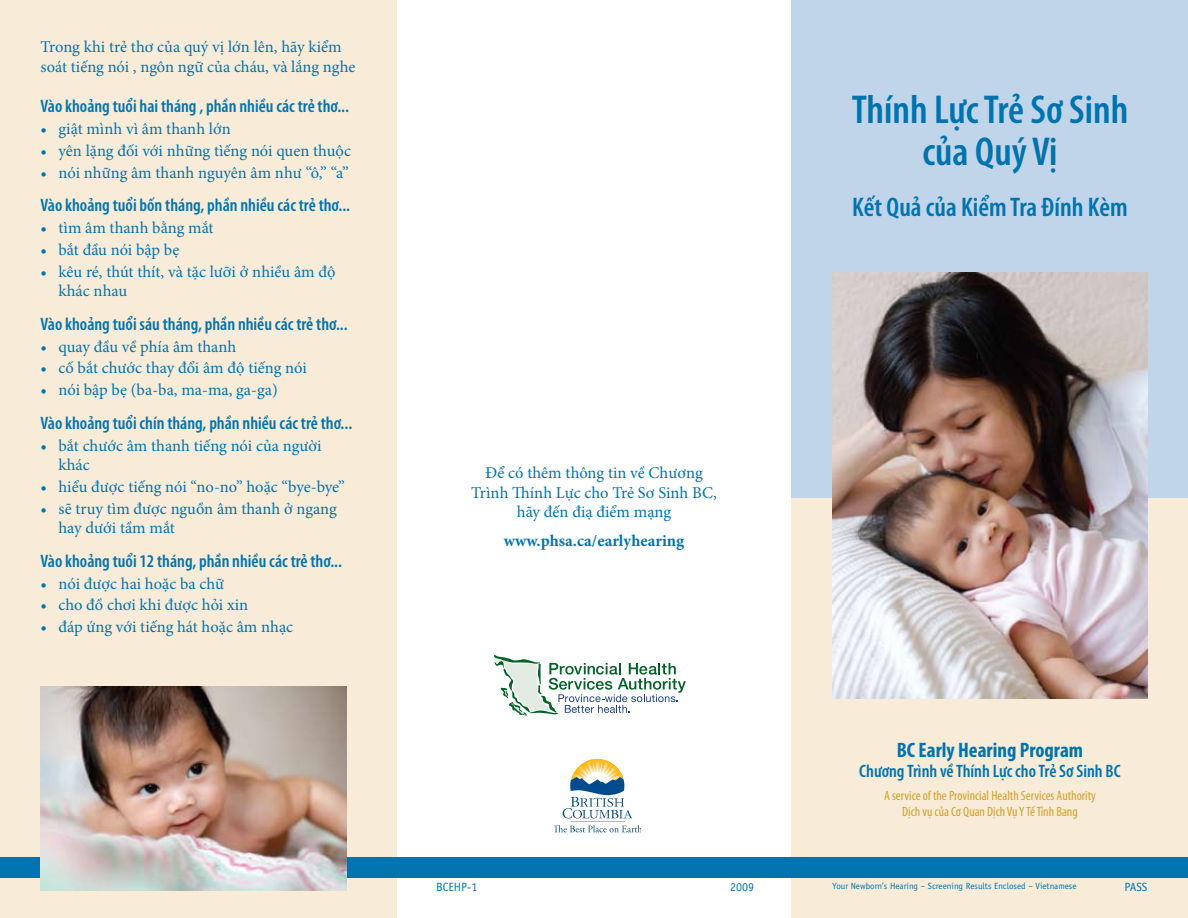
<style>
.page{position:relative;width:1188px;height:918px;background:#fff}
.page>*{position:absolute;margin:0;border:0;box-sizing:border-box;transform-origin:0 0}
.t1{font:600 condensed 40.5px/42px "Myriad Pro";color:#0173ae;text-align:center}
.t2{font:600 condensed 27px "Myriad Pro";color:#0173ae}
.t3{font:700 condensed 21px "Myriad Pro";color:#0173ae}
.t4{font:600 condensed 18px "Myriad Pro";color:#0173ae}
.t5{font:16.5px/19.5px "Minion Pro";color:#0173ae}
.t6{font:700 16.5px "Minion Pro";color:#0173ae}
.t7{font:condensed 13.5px/15.8px "Myriad Pro";color:#d4a029;text-align:center}
.t8{font:12px "Officina Sans";color:#0173ae}
.t9{font:9px "Officina Sans";color:#0173ae}
</style>
<div class="page">
<div style="left:792px;top:420px;width:396px;height:498px;background:#f8ecd8"></div>
<div style="left:792px;top:0;width:396px;height:498px;background:#c0d5e9"></div>
<div style="left:0;top:0;width:396px;height:918px;background:#f8ecd8"></div>
<div style="left:0;top:857px;width:1188px;height:21px;background:#0173ae"></div>
<img style="left:40px;top:687px;width:306px;height:203px">
<svg style="left:494px;top:655px;width:192px;height:61px"></svg>
<hr style="left:571px;top:822px;width:53px;height:1px;background:#fdb813">
<svg style="left:563px;top:759px;width:69px;height:60px"></svg>
<svg style="left:554px;top:825px;width:87px;height:7px"></svg>
<img style="left:832px;top:273px;width:316px;height:426px">
<p class="t5" style="left:40px;top:38px;width:316px">Trong khi trẻ thơ của quý vị lớn lên, hãy kiểm soát tiếng nói , ngôn ngữ của cháu, và lắng nghe</p>
<p class="t4" style="left:40px;top:95px;width:310px">Vào khoảng tuổi hai tháng , phần nhiều các trẻ thơ...</p>
<p class="t5" style="left:40px;top:119px;width:192px">• giật mình vì âm thanh lớn</p>
<p class="t5" style="left:40px;top:141px;width:312px">• yên lặng đối với những tìếng nói quen thuộc</p>
<p class="t5" style="left:40px;top:163px;width:310px">• nói những âm thanh nguyên âm như “ô,” “a”</p>
<p class="t4" style="left:40px;top:194px;width:311px">Vào khoảng tuổi bốn tháng, phần nhiều các trẻ thơ...</p>
<p class="t5" style="left:40px;top:218px;width:175px">• tìm âm thanh bằng mắt</p>
<p class="t5" style="left:40px;top:240px;width:140px">• bắt đầu nói bập bẹ</p>
<p class="t5" style="left:59px;top:262px;width:279px;text-indent:-18px">• kêu ré, thút thít, và tặc lưỡi ở nhiều âm độ khác nhau</p>
<p class="t4" style="left:40px;top:313px;width:309px">Vào khoảng tuổi sáu tháng, phần nhiều các trẻ thơ...</p>
<p class="t5" style="left:40px;top:337px;width:197px">• quay đầu về phía âm thanh</p>
<p class="t5" style="left:40px;top:359px;width:268px">• cố bắt chước thay đổi âm độ tiếng nói</p>
<p class="t5" style="left:40px;top:380px;width:239px">• nói bập bẹ (ba-ba, ma-ma, ga-ga)</p>
<p class="t4" style="left:40px;top:412px;width:313px">Vào khoảng tuổi chín tháng, phần nhiều các trẻ thơ...</p>
<p class="t5" style="left:59px;top:436px;width:265px;text-indent:-18px">• bắt chước âm thanh tiếng nói của người khác</p>
<p class="t5" style="left:40px;top:477px;width:306px">• hiểu được tiếng nói “no-no” hoặc “bye-bye”</p>
<p class="t5" style="left:59px;top:499px;width:280px;text-indent:-18px">• sẽ truy tìm được nguồn âm thanh ở ngang hay dưới tầm mắt</p>
<p class="t4" style="left:40px;top:550px;width:303px">Vào khoảng tuổi 12 tháng, phần nhiều các trẻ thơ...</p>
<p class="t5" style="left:40px;top:574px;width:185px">• nói được hai hoặc ba chữ</p>
<p class="t5" style="left:40px;top:596px;width:209px">• cho đồ chơi khi được hỏi xin</p>
<p class="t5" style="left:40px;top:617px;width:254px">• đáp ứng với tiếng hát hoặc âm nhạc</p>
<p class="t5" style="left:471px;top:463px;width:247px;text-align:center">Để có thêm thông tin về Chương<br>Trình Thính Lực cho Trẻ Sơ Sinh BC, hãy đến điạ điểm mạng</p>
<p class="t6" style="left:504px;top:529px;width:182px">www.phsa.ca/earlyhearing</p>
<h1 class="t1" style="left:852px;top:88px;width:278px">Thính Lực Trẻ Sơ Sinh của Quý Vị</h1>
<h2 class="t2" style="left:852px;top:191px;width:277px">Kết Quả của Kiểm Tra Đính Kèm</h2>
<p class="t3" style="left:897px;top:737px;width:188px">BC Early Hearing Program</p>
<p class="t4" style="left:859px;top:760px;width:263px">Chương Trình về Thính Lực cho Trẻ Sơ Sinh BC</p>
<p class="t7" style="left:884px;top:788px;width:213px">A service of the Provincial Health Services Authority<br>Dịch vụ của Cơ Quan Dịch Vụ Y Tế Tỉnh Bang</p>
<p class="t8" style="left:436px;top:880px;width:43px">BCEHP-1</p>
<p class="t8" style="left:730px;top:880px;width:25px">2009</p>
<p class="t9" style="left:832px;top:880px;width:246px">Your Newborn’s Hearing – Screening Results Enclosed – Vietnamese</p>
<p class="t8" style="left:1124px;top:880px;width:25px">PASS</p>
</div>
